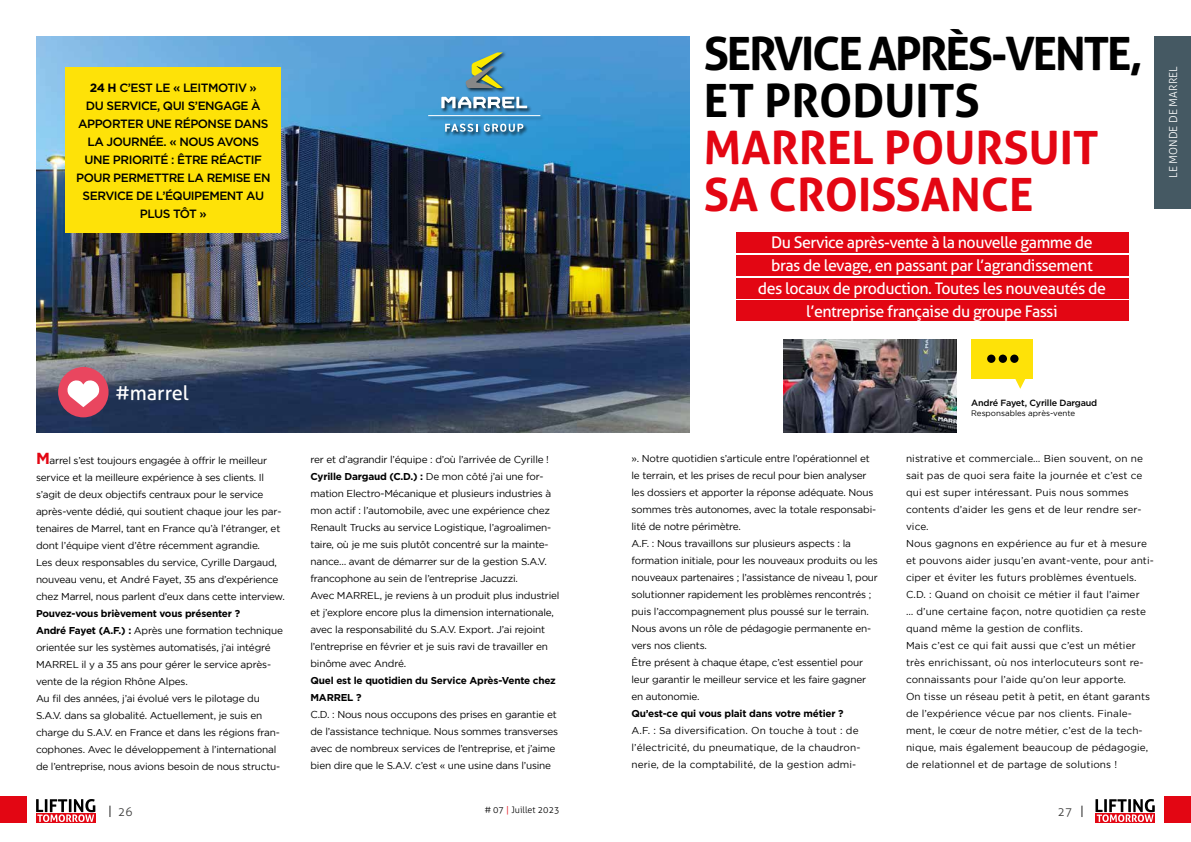
<style>
.page{position:relative;width:1191px;height:842px;background:#fff}
.page>*{position:absolute;margin:0;border:0;box-sizing:border-box;transform-origin:0 0}
.t1{font:700 46px/47px "Aller";letter-spacing:-.05em;color:#000}
.t2{font:700 46px/47px "Aller";color:#e30613}
.t3{font:20px "Aller";color:#fff}
.t4{font:16px/23px "Aller";letter-spacing:-.03em;color:#fff;text-align:center}
.t5{font:500 12px/18px "Gotham";letter-spacing:-.04em;color:#000;text-align:center}
.t6{font:300 12px "Aller";color:#3c3c3b}
.t7{font:300 11px "Aller";color:#fff}
.t8{font:10px/17px "Gotham";letter-spacing:-.02em;color:#000}
.t9{font:10px/17px "Gotham";letter-spacing:.01em;color:#000}
.t10{font:700 10px/17px "Gotham";letter-spacing:-.02em;color:#000}
.t11{font:500 9px "Gotham";letter-spacing:-.02em;color:#000}
.t12{font:300 9px "Aller";color:#000}
.t13{font:8px "Gotham";color:#000}
.s1{font-weight:700}
.s2{font-weight:700;font-size:16px;color:#e30613}
.s3{color:#000}
.s4{color:#e30613}
</style>
<div class="page">
<div style="left:36px;top:813px;width:60px;height:10px;background:#e30613"></div>
<svg style="left:36px;top:799px;width:59px;height:23px"></svg>
<div style="left:1095px;top:813px;width:60px;height:10px;background:#e30613"></div>
<svg style="left:1095px;top:799px;width:59px;height:23px"></svg>
<img style="left:36px;top:36px;width:653px;height:396px">
<div style="left:736px;top:233px;width:393px;height:20px;background:#e30613"></div>
<div style="left:736px;top:255px;width:393px;height:21px;background:#e30613"></div>
<div style="left:736px;top:278px;width:393px;height:20px;background:#e30613"></div>
<div style="left:736px;top:301px;width:393px;height:20px;background:#e30613"></div>
<div style="left:1164px;top:797px;width:27px;height:26px;background:#e30613"></div>
<div style="left:0;top:797px;width:26px;height:26px;background:#e30613"></div>
<div style="left:1155px;top:36px;width:36px;height:172px;background:#455963"></div>
<div style="left:58px;top:367px;width:51px;height:50px;background:#e9465f;border-radius:50%"></div>
<svg style="left:67px;top:380px;width:33px;height:27px"></svg>
<div style="left:427px;top:51px;width:118px;height:86px;background:#000;opacity:.75"></div>
<svg style="left:465px;top:52px;width:38px;height:36px"></svg>
<svg style="left:441px;top:97px;width:86px;height:11px"></svg>
<hr style="left:428px;top:115px;width:112px;height:1px;background:#fff">
<svg style="left:445px;top:124px;width:32px;height:8px"></svg>
<svg style="left:484px;top:124px;width:39px;height:8px"></svg>
<div style="left:971px;top:340px;width:62px;height:39px;background:#fee208"></div>
<svg style="left:1015px;top:379px;width:11px;height:10px"></svg>
<div style="left:987px;top:355px;width:8px;height:8px;background:#000;border-radius:50%"></div>
<div style="left:998px;top:355px;width:9px;height:8px;background:#000;border-radius:50%"></div>
<div style="left:1010px;top:355px;width:8px;height:8px;background:#000;border-radius:50%"></div>
<img style="left:783px;top:340px;width:173px;height:92px">
<div style="left:66px;top:67px;width:215px;height:166px;background:#fee208"></div>
<p class="t5" style="left:76px;top:78px;width:196px"><span class="s1">24 H</span> C’EST LE « LEITMOTIV »<br>DU SERVICE, QUI S’ENGAGE À<br>APPORTER UNE RÉPONSE DANS<br>LA JOURNÉE. « NOUS AVONS<br>UNE PRIORITÉ : ÊTRE RÉACTIF<br>POUR PERMETTRE LA REMISE EN<br>SERVICE DE L’ÉQUIPEMENT AU<br>PLUS TÔT »</p>
<h1 class="t1" style="left:704px;top:30px;width:440px">SERVICE APRÈS-VENTE,<br>ET PRODUITS</h1>
<h1 class="t2" style="left:704px;top:124px;width:396px">MARREL POURSUIT<br>SA CROISSANCE</h1>
<h3 class="t4" style="left:758px;top:231px;width:350px">Du Service après-vente à la nouvelle gamme de bras de levage, en passant par l’agrandissement des locaux de production. Toutes les nouveautés de l’entreprise française du groupe Fassi</h3>
<p class="t7" style="left:1166px;top:178px;width:113px;rotate:-90deg">LE MONDE DE MARREL</p>
<h2 class="t3" style="left:115px;top:380px;width:75px">#marrel</h2>
<p class="t8" style="left:36px;top:451px;width:250px"><span class="s2">M</span>arrel s’est toujours engagée à offrir le meilleur service et la meilleure expérience à ses clients. Il s’agit de deux objectifs centraux pour le service après-vente dédié, qui soutient chaque jour les par&shy;tenaires de Marrel, tant en France qu’à l’étranger, et dont l’équipe vient d’être récemment agrandie.<br>Les deux responsables du service, Cyrille Dargaud, nouveau venu, et André Fayet, 35 ans d’expérience chez Marrel, nous parlent d’eux dans cette interview.</p>
<p class="t8" style="left:36px;top:604px;width:248px"><span class="s1">Pouvez-vous brièvement vous présenter ?<br>André Fayet (A.F.) :</span> Après une formation technique orientée sur les systèmes automatisés, j’ai intégré MARREL il y a 35 ans pour gérer le service après&shy;vente de la région Rhône Alpes.<br>Au fil des années, j’ai évolué vers le pilotage du S.A.V. dans sa globalité. Actuellement, je suis en charge du S.A.V. en France et dans les régions fran&shy;cophones. Avec le développement à l’international de l’entreprise, nous avions besoin de nous structu-</p>
<p class="t8" style="left:310px;top:451px;width:250px">rer et d’agrandir l’équipe : d’où l’arrivée de Cyrille !<br><span class="s1">Cyrille Dargaud (C.D.) :</span> De mon côté j’ai une for&shy;mation Electro-Mécanique et plusieurs industries à mon actif : l’automobile, avec une expérience chez Renault Trucks au service Logistique, l’agroalimen&shy;taire, où je me suis plutôt concentré sur la mainte&shy;nance… avant de démarrer sur de la gestion S.A.V. francophone au sein de l’entreprise Jacuzzi.<br>Avec MARREL, je reviens à un produit plus industriel et j’explore encore plus la dimension internationale, avec la responsabilité du S.A.V. Export. J’ai rejoint l’entreprise en février et je suis ravi de travailler en binôme avec André.</p>
<p class="t10" style="left:310px;top:672px;width:247px">Quel est le quotidien du Service Après-Vente chez<br>MARREL ?</p>
<p class="t8" style="left:310px;top:706px;width:249px">C.D. : Nous nous occupons des prises en garantie et de l’assistance technique. Nous sommes transverses avec de nombreux services de l’entreprise, et j’aime bien dire que le S.A.V. c’est « une usine dans l’usine</p>
<p class="t8" style="left:631px;top:449px;width:248px">». Notre quotidien s’articule entre l’opérationnel et le terrain, et les prises de recul pour bien analyser les dossiers et apporter la réponse adéquate. Nous sommes très autonomes, avec la totale responsabi&shy;lité de notre périmètre.<br>A.F. : Nous travaillons sur plusieurs aspects : la formation initiale, pour les nouveaux produits ou les nouveaux partenaires ; l’assistance de niveau 1, pour solutionner rapidement les problèmes rencontrés ; puis l’accompagnement plus poussé sur le terrain.<br>Nous avons un rôle de pédagogie permanente en&shy;vers nos clients.<br>Être présent à chaque étape, c’est essentiel pour leur garantir le meilleur service et les faire gagner en autonomie.</p>
<p class="t10" style="left:631px;top:704px;width:214px">Qu’est-ce qui vous plait dans votre métier ?</p>
<p class="t9" style="left:631px;top:721px;width:230px">A.F. : Sa diversification. On touche à tout : de l’électricité, du pneumatique, de la chaudron&shy;nerie, de la comptabilité, de la gestion admi-</p>
<p class="t11" style="left:971px;top:396px;width:128px">André Fayet, Cyrille Dargaud</p>
<p class="t13" style="left:971px;top:408px;width:105px">Responsables après-vente</p>
<p class="t9" style="left:906px;top:449px;width:249px">nistrative et commerciale… Bien souvent, on ne sait pas de quoi sera faite la journée et c’est ce qui est super intéressant. Puis nous sommes contents d’aider les gens et de leur rendre ser&shy;vice.<br>Nous gagnons en expérience au fur et à mesure et pouvons aider jusqu’en avant-vente, pour anti&shy;ciper et éviter les futurs problèmes éventuels.<br>C.D. : Quand on choisit ce métier il faut l’aimer<br>… d’une certaine façon, notre quotidien ça reste quand même la gestion de conflits.<br>Mais c’est ce qui fait aussi que c’est un métier très enrichissant, où nos interlocuteurs sont re&shy;connaissants pour l’aide qu’on leur apporte.<br>On tisse un réseau petit à petit, en étant garants de l’expérience vécue par nos clients. Finale&shy;ment, le cœur de notre métier, c’est de la tech&shy;nique, mais également beaucoup de pédagogie, de relationnel et de partage de solutions !</p>
<p class="t6" style="left:108px;top:804px;width:26px"><span class="s3">|</span> 26</p>
<p class="t12" style="left:484px;top:804px;width:77px"># 07 <span class="s4">|</span> Juillet 2023</p>
<p class="t6" style="left:1057px;top:804px;width:28px">27 <span class="s3">|</span></p>
</div>
